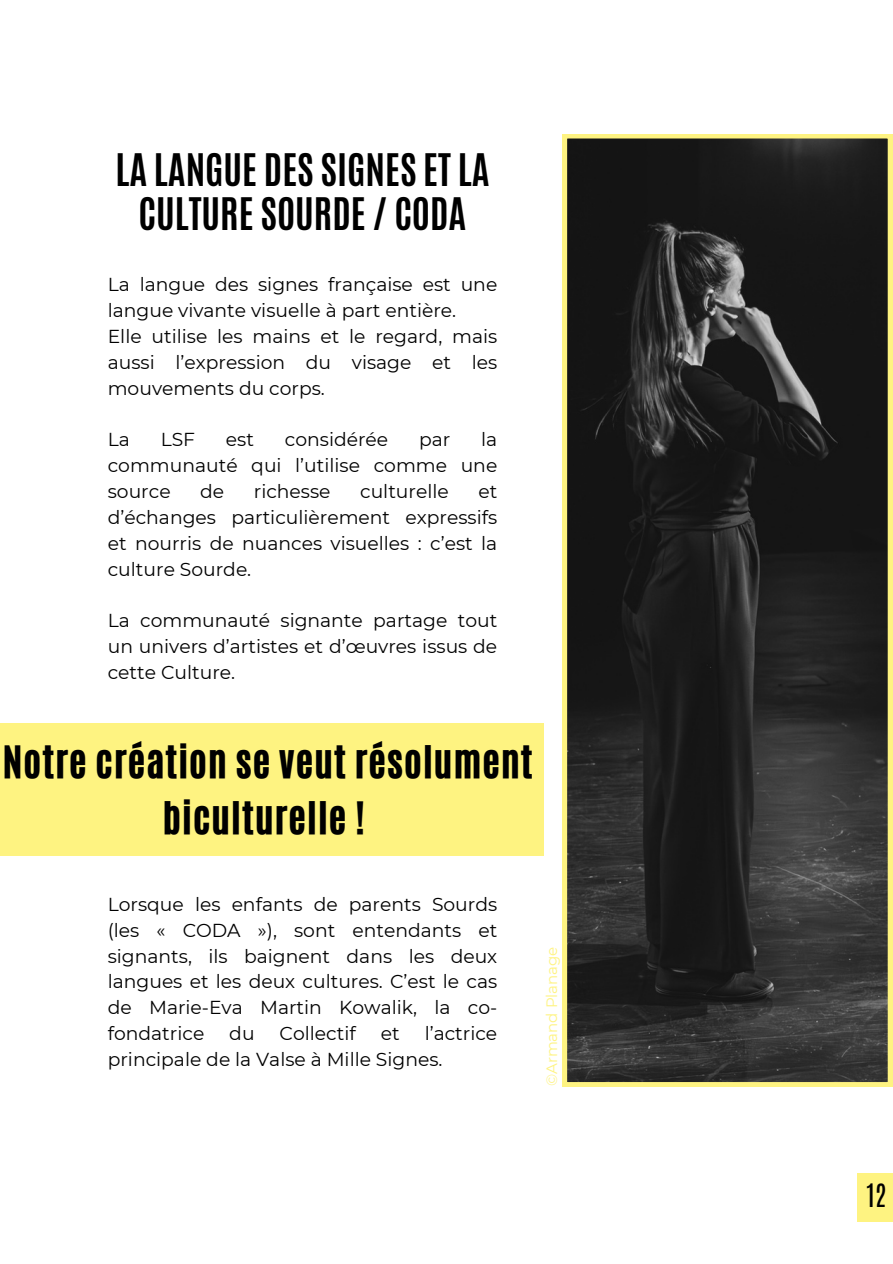
<style>
.page{position:relative;width:893px;height:1264px;background:#fff}
.page>*{position:absolute;margin:0;border:0;box-sizing:border-box;transform-origin:0 0}
.t1{font:37.5px/56.2px "CA Generated";letter-spacing:.03em;color:#000;text-align:center}
.t2{font:700 37.5px/43.8px "Antonio";color:#000;text-align:center}
.t3{font:27px "Antonio";color:#000}
.t4{font:18.75px/25.8px "Montserrat";color:#000;text-align:justify}
.t5{font:15px "Montserrat";color:#fef381}
</style>
<div class="page">
<div style="left:0;top:723px;width:544px;height:133px;background:#fef381"></div>
<svg style="left:562px;top:134px;width:330px;height:952px;background:#2a2a27"></svg>
<div style="left:856px;top:1173px;width:36px;height:48px;background:#fef381"></div>
<p class="t2" style="left:115px;top:148px;width:375px">LA LANGUE DES SIGNES ET LA<br>CULTURE SOURDE / CODA</p>
<p class="t4" style="left:108px;top:271px;width:391px">La langue des signes française est une langue vivante visuelle à part entière.</p>
<p class="t4" style="left:108px;top:323px;width:391px">Elle utilise les mains et le regard, mais aussi l’expression du visage et les mouvements du corps.</p>
<p class="t4" style="left:108px;top:427px;width:24px">La</p>
<p class="t4" style="left:161px;top:427px;width:36px">LSF</p>
<p class="t4" style="left:226px;top:427px;width:30px">est</p>
<p class="t4" style="left:285px;top:427px;width:105px">considérée</p>
<p class="t4" style="left:419px;top:427px;width:33px">par</p>
<p class="t4" style="left:108px;top:427px;width:391px;text-indent:373px">la communauté qui l’utilise comme une source</p>
<p class="t4" style="left:200px;top:478px;width:26px">de</p>
<p class="t4" style="left:254px;top:478px;width:78px">richesse</p>
<p class="t4" style="left:360px;top:478px;width:90px">culturelle</p>
<p class="t4" style="left:108px;top:478px;width:391px;text-indent:370px">et d’échanges particulièrement expressifs et nourris de nuances visuelles : c’est la culture Sourde.</p>
<p class="t4" style="left:108px;top:608px;width:391px">La communauté signante partage tout un univers d’artistes et d’œuvres issus de cette Culture.</p>
<p class="t1" style="left:3px;top:733px;width:531px">Notre création se veut résolument biculturelle !</p>
<p class="t4" style="left:108px;top:891px;width:391px">Lorsque les enfants de parents Sourds (les « CODA »), sont entendants et signants, ils baignent dans les deux langues et les deux cultures. C’est le cas de Marie-Eva Martin Kowalik, la co&shy;fondatrice</p>
<p class="t4" style="left:108px;top:1020px;width:391px;text-indent:317px">l’actrice principale de la Valse à Mille Signes.</p>
<p class="t4" style="left:229px;top:1020px;width:27px">du</p>
<p class="t4" style="left:279px;top:1020px;width:78px">Collectif</p>
<p class="t4" style="left:381px;top:1020px;width:20px">et</p>
<p class="t5" style="left:542px;top:1086px;width:141px;rotate:-90deg">©Armand Planage</p>
<p class="t3" style="left:866px;top:1175px;width:22px">12</p>
</div>
